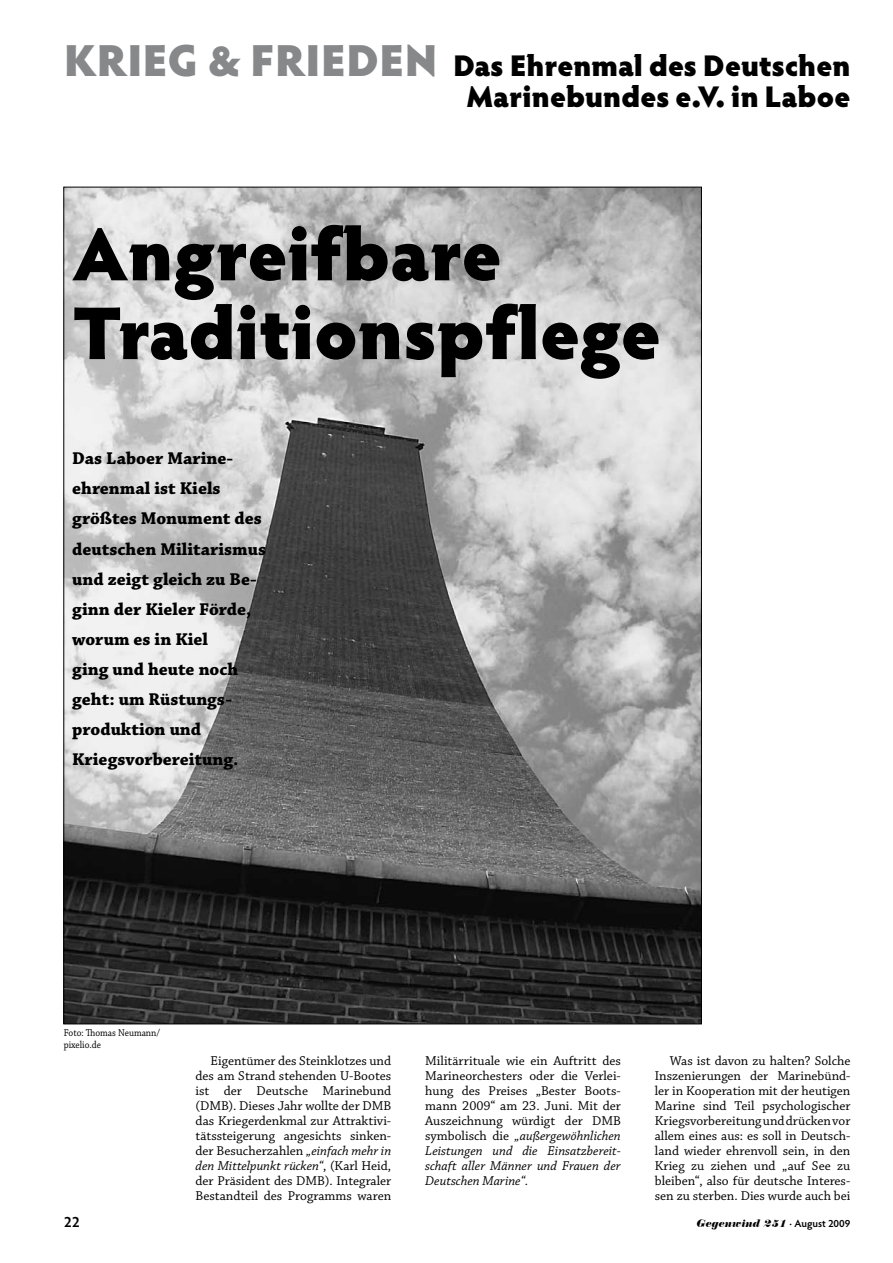
<style>
.page{position:relative;width:893px;height:1263px;background:#fff}
.page>*{position:absolute;margin:0;border:0;box-sizing:border-box;transform-origin:0 0}
.t1{font:900 75px/78.8px "Hypatia Sans Pro";color:#000}
.t2{font:900 45px "Hypatia Sans Pro";color:#87888a}
.t3{font:900 30px/31.5px "Hypatia Sans Pro";color:#000;text-align:center}
.t4{font:700 18px/30px "Chaparral Pro";color:#000}
.t5{font:600 15px "Hypatia Sans Pro";color:#000}
.t6{font:13.5px/15px "Chaparral Pro";color:#000;text-align:justify}
.t7{font:10.5px/11.7px "Chaparral Pro";color:#000;scale:.9 1}
.t8{font:italic 10.5px "Normande BT";color:#000}
.s1{font-style:italic}
.s2{font-family:"Hypatia Sans Pro";font-weight:600;font-style:normal}
</style>
<div class="page">
<img style="left:65px;top:189px;width:635px;height:833px">
<h2 class="t2" style="left:64px;top:27px;width:281px">Krieg &amp; Frieden</h2>
<h3 class="t3" style="left:453px;top:48px;width:399px">Das Ehrenmal des Deutschen<br>Marinebundes e.V. in Laboe</h3>
<h1 class="t1" style="left:72px;top:211px;width:590px">Angreifbare<br>Traditionspflege</h1>
<h3 class="t4" style="left:72px;top:444px;width:195px">Das Laboer Marine&shy;ehrenmal ist Kiels größtes Monument des deutschen Militarismus und zeigt gleich zu Be&shy;ginn der Kieler Förde, worum es in Kiel<br>ging und heute noch geht: um Rüstungs&shy;produktion und<br>Kriegsvorbereitung.</h3>
<p class="t7" style="left:64px;top:1027px;width:109px">Foto: Thomas Neumann/ pixelio.de</p>
<p class="t6" style="left:196px;top:1053px;width:197px;text-indent:15px">Eigentümer des Steinklotzes und des am Strand stehenden U-Bootes ist der Deutsche Marinebund (DMB). Dieses Jahr wollte der DMB das Kriegerdenkmal zur Attraktivi&shy;tätssteigerung angesichts sinken&shy;der Besucherzahlen <span class="s1">„einfach mehr in den Mittelpunkt rücken“</span>, (Karl Heid, der Präsident des DMB). Integraler Bestandteil des Programms waren</p>
<p class="t6" style="left:425px;top:1053px;width:197px">Militärrituale wie ein Auftritt des Marineorchesters oder die Verlei&shy;hung des Preises „Bester Boots&shy;mann 2009“ am 23. Juni. Mit der Auszeichnung würdigt der DMB symbolisch die <span class="s1">„außergewöhnlichen Leistungen und die Einsatzbereit&shy;schaft aller Männer und Frauen der Deutschen Marine“.</span></p>
<p class="t6" style="left:655px;top:1053px;width:197px;text-indent:15px">Was ist davon zu halten? Solche Inszenierungen der Marinebünd&shy;ler in Kooperation mit der heutigen Marine sind Teil psychologischer Kriegsvorbereitung und drücken vor allem eines aus: es soll in Deutsch&shy;land wieder ehrenvoll sein, in den Krieg zu ziehen und „auf See zu bleiben“, also für deutsche Interes&shy;sen zu sterben. Dies wurde auch bei</p>
<p class="t5" style="left:64px;top:1212px;width:18px">22</p>
<p class="t8" style="left:697px;top:1217px;width:155px">Gegenwind 251 <span class="s2">· August 2009</span></p>
</div>
